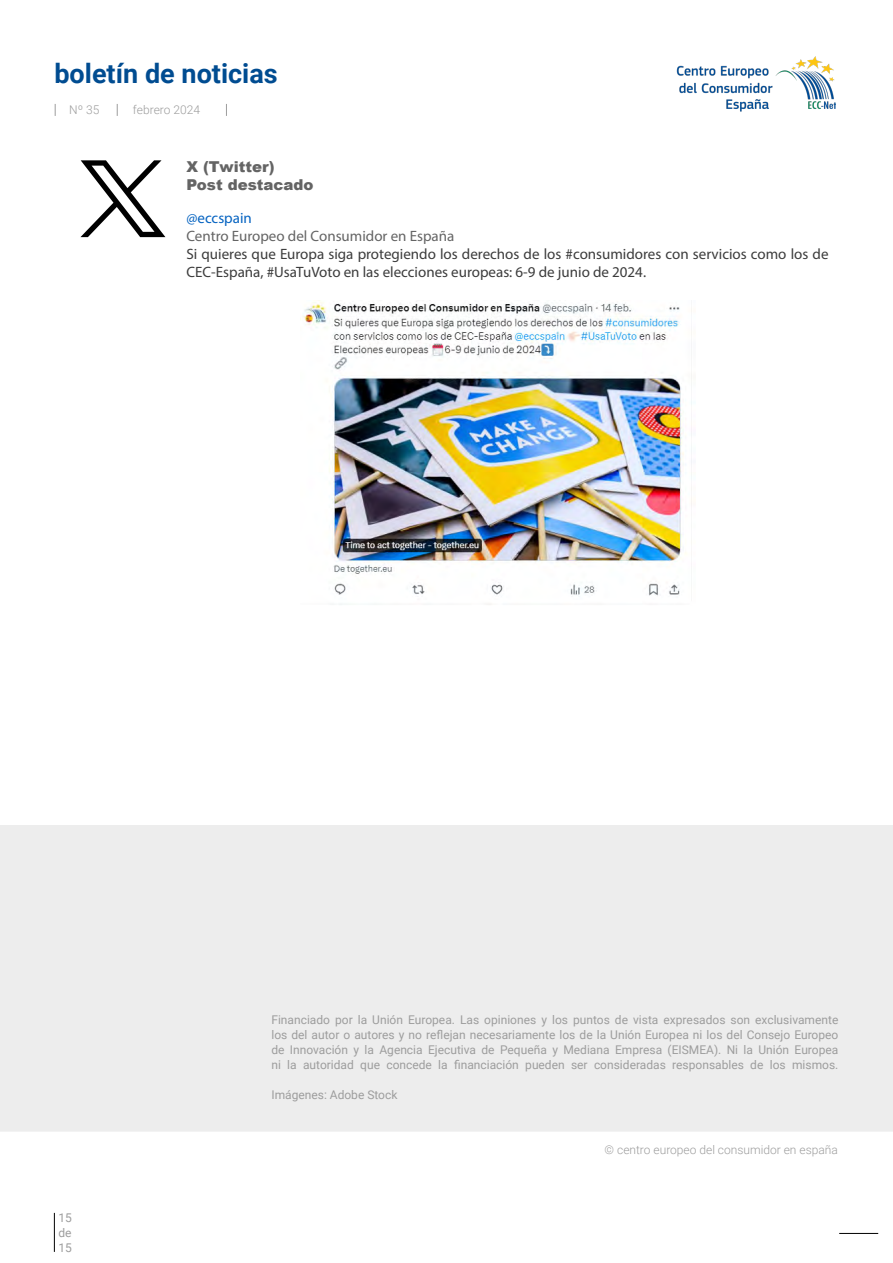
<style>
.page{position:relative;width:893px;height:1263px;background:#fff}
.page>*{position:absolute;margin:0;border:0;box-sizing:border-box;transform-origin:0 0}
.t1{font:700 27px "Roboto";color:#004c91}
.t2{font:15px/18px "Myriad Pro";color:#3c3c3c}
.t3{font:15px "Myriad Pro";color:#646464}
.t4{font:900 15px/18px "Arial";color:#646464}
.t5{font:15px "Myriad Pro";color:#0563c1}
.t6{font:12px/15px "Roboto";color:#9d9d9d;text-align:justify}
.t7{font:300 12px "Roboto";color:#9d9d9d}
</style>
<div class="page">
<svg style="left:55px;top:104px;width:1px;height:12px"></svg>
<svg style="left:117px;top:104px;width:1px;height:12px"></svg>
<svg style="left:226px;top:104px;width:1px;height:12px"></svg>
<hr style="left:839px;top:1233px;width:39px;height:1px;background:#000">
<img style="left:676px;top:56px;width:159px;height:56px">
<hr style="left:54px;top:1213px;width:1px;height:39px;background:#000">
<div style="left:0;top:825px;width:893px;height:307px;background:#ededed"></div>
<svg style="left:80px;top:160px;width:85px;height:77px"></svg>
<img style="left:300px;top:301px;width:392px;height:304px">
<h1 class="t1" style="left:54px;top:54px;width:225px">boletín de noticias</h1>
<p class="t7" style="left:69px;top:102px;width:32px">Nº 35</p>
<p class="t7" style="left:133px;top:102px;width:69px">febrero 2024</p>
<p class="t4" style="left:186px;top:157px;width:129px">X (Twitter)<br>Post destacado</p>
<p class="t5" style="left:186px;top:208px;width:67px">@eccspain</p>
<p class="t3" style="left:186px;top:226px;width:269px">Centro Europeo del Consumidor en España</p>
<p class="t2" style="left:186px;top:244px;width:644px">Si quieres que Europa siga protegiendo los derechos de los #consumidores con servicios como los de<br>CEC-España, #UsaTuVoto en las elecciones europeas: 6-9 de junio de 2024.</p>
<p class="t6" style="left:271px;top:1012px;width:568px">Financiado por la Unión Europea. Las opiniones y los puntos de vista expresados son exclusivamente los del autor o autores y no reflejan necesariamente los de la Unión Europea ni los del Consejo Europeo de Innovación y la Agencia Ejecutiva de Pequeña y Mediana Empresa (EISMEA). Ni la Unión Europea ni la autoridad que concede la financiación pueden ser consideradas responsables de los mismos.</p>
<p class="t6" style="left:271px;top:1087px;width:128px">Imágenes: Adobe Stock</p>
<p class="t6" style="left:58px;top:1209px;width:15px">15 de 15</p>
<p class="t7" style="left:605px;top:1141px;width:235px">© centro europeo del consumidor en españa</p>
</div>
